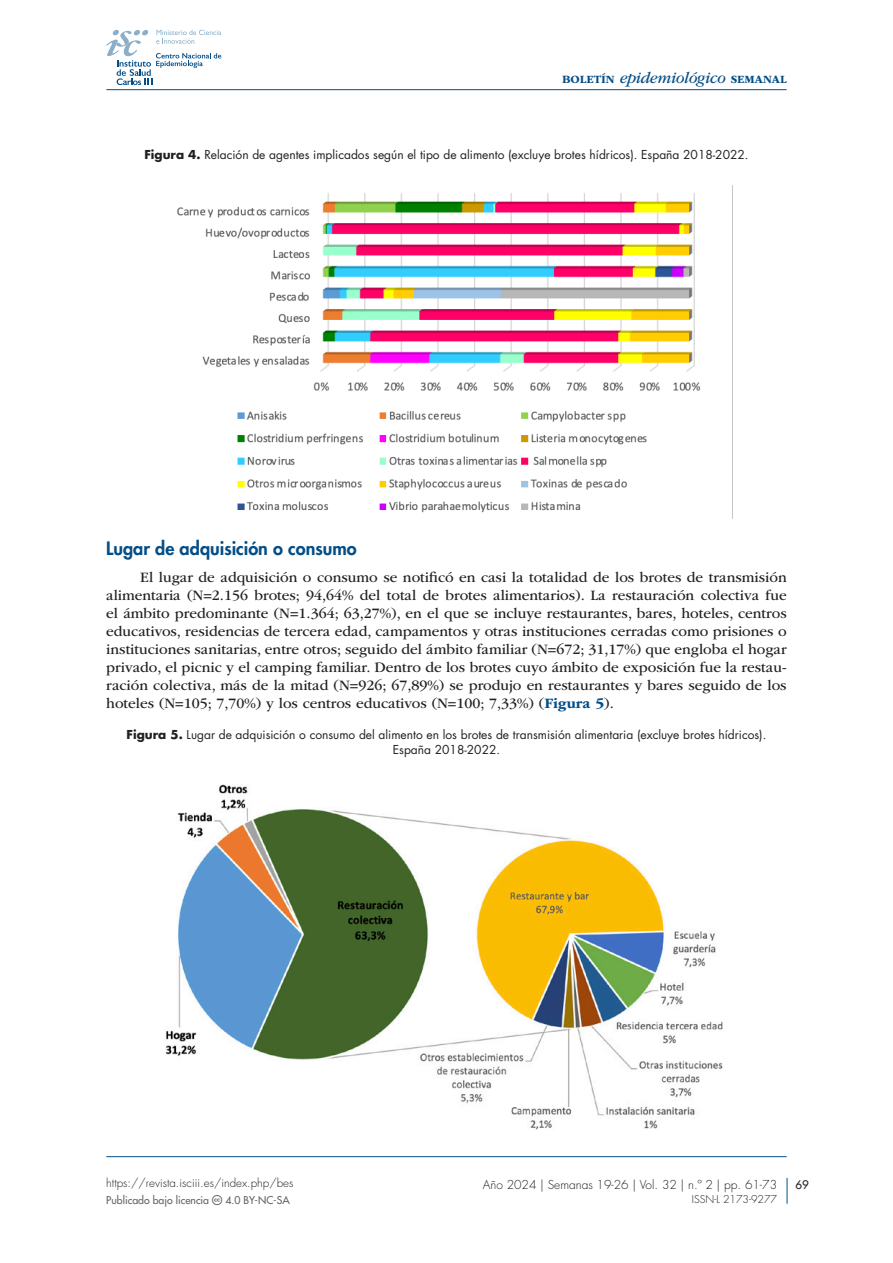
<style>
.page{position:relative;width:893px;height:1263px;background:#fff}
.page>*{position:absolute;margin:0;border:0;box-sizing:border-box;transform-origin:0 0}
.sps_tit_secc_2{font:800 18px "Futura Std";color:#044e87}
.t1{font:15px/18px "ITC Garamond Std";color:#231f20;text-align:justify}
.sps_figur_titulo{font:12px/14.4px "Futura Std";color:#231f20;text-align:center}
.t2{font:300 12px "Futura Std";color:#231f20}
.t3{font:300 11.55px "Futura Std";color:#231f20}
.t4{font:700 11.55px "ITC Garamond Std";color:#044e87}
.t5{font:500 11.55px "Futura Std";color:#231f20}
.t6{font:500 10.5px "Futura Std";color:#636366}
.t7{font:300 10.5px "Futura Std";color:#231f20}
.s1{font-weight:400;font-style:italic;font-size:16.5px}
.s2{font-weight:700}
.s3{font-weight:700;color:#044e87}
</style>
<div class="page">
<hr style="left:106px;top:89px;width:681px;height:1px;background:#044e87">
<svg style="left:106px;top:30px;width:115px;height:55px"></svg>
<svg style="left:787px;top:1178px;width:1px;height:26px"></svg>
<img style="left:177px;top:193px;width:523px;height:320px">
<img style="left:165px;top:784px;width:558px;height:346px">
<hr style="left:106px;top:1156px;width:681px;height:1px;background:#044e87">
<p class="t4" style="left:562px;top:73px;width:226px">BOLETÍN <span class="s1">epidemiológico</span> SEMANAL</p>
<p class="sps_figur_titulo" style="left:144px;top:147px;width:606px"><span class="s2">Figura 4.</span> Relación de agentes implicados según el tipo de alimento (excluye brotes hídricos). España 2018-2022.</p>
<p class="sps_tit_secc_2" style="left:106px;top:537px;width:252px">Lugar de adquisición o consumo</p>
<p class="t1" style="left:106px;top:568px;width:682px;text-indent:34px">El lugar de adquisición o consumo se notificó en casi la totalidad de los brotes de transmisión alimentaria (N=2.156 brotes; 94,64% del total de brotes alimentarios). La restauración colectiva fue el ámbito predominante (N=1.364; 63,27%), en el que se incluye restaurantes, bares, hoteles, centros educativos, residencias de tercera edad, campamentos y otras instituciones cerradas como prisiones o instituciones sanitarias, entre otros; seguido del ámbito familiar (N=672; 31,17%) que engloba el hogar privado, el picnic y el camping familiar. Dentro de los brotes cuyo ámbito de exposición fue la restau&shy;ración colectiva, más de la mitad (N=926; 67,89%) se produjo en restaurantes y bares seguido de los hoteles (N=105; 7,70%) y los centros educativos (N=100; 7,33%) (<span class="s3">Figura 5</span>).</p>
<p class="sps_figur_titulo" style="left:127px;top:728px;width:641px"><span class="s2">Figura 5.</span> Lugar de adquisición o consumo del alimento en los brotes de transmisión alimentaria (excluye brotes hídricos).<br>España 2018-2022.</p>
<p class="t3" style="left:106px;top:1176px;width:189px">https://revista.isciii.es/index.php/bes</p>
<p class="t6" style="left:106px;top:1193px;width:185px">Publicado bajo licencia ▼❖□□■▲ 4.0 BY-NC-SA</p>
<p class="t2" style="left:483px;top:1177px;width:296px">Año 2024 | Semanas 19-26 | Vol. 32 | n.º 2 | pp. 61-73</p>
<p class="t5" style="left:795px;top:1177px;width:15px">69</p>
<p class="t7" style="left:692px;top:1193px;width:87px">ISSN-L 2173-9277</p>
</div>
